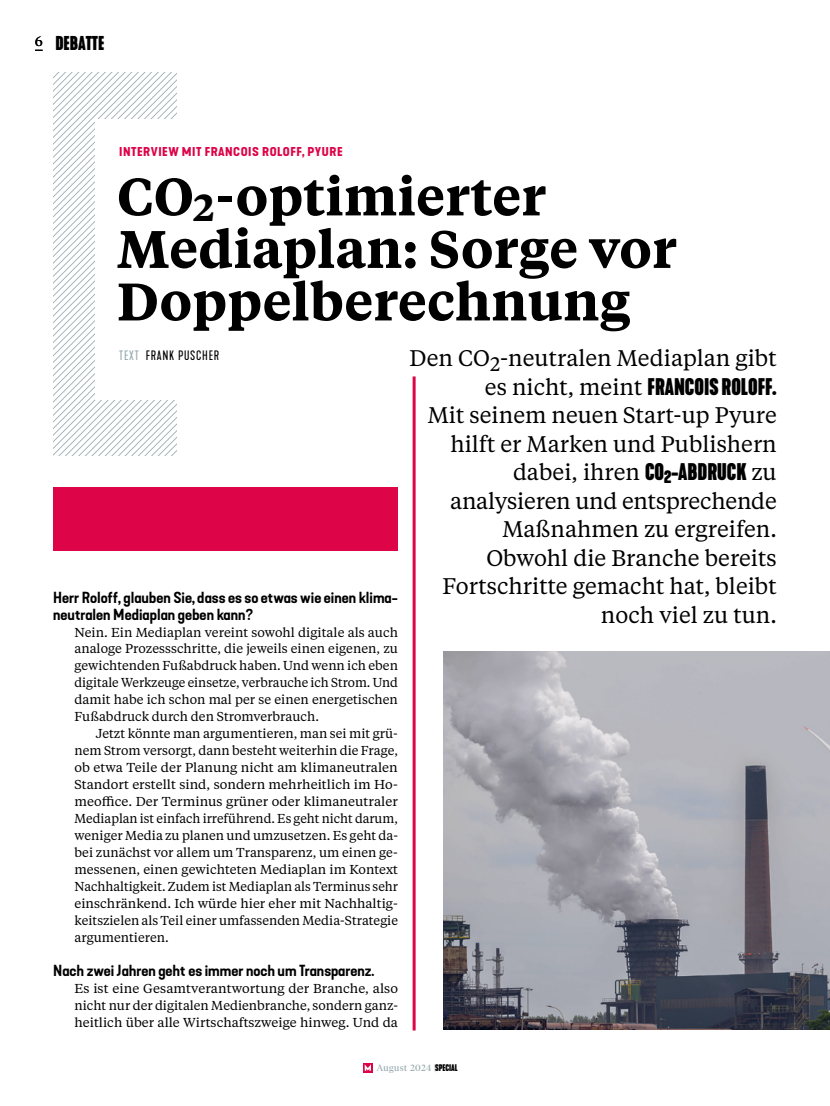
<style>
.page{position:relative;width:830px;height:1106px;background:#fff}
.page>*{position:absolute;margin:0;border:0;box-sizing:border-box;transform-origin:0 0}
.t1{font:600 52.5px/52.5px "Tiempos Text";color:#000}
.t2{font:22.5px/28.5px "Tiempos Text";color:#000;text-align:right}
.t3{font:700 condensed 22.5px "Kapra Neue";color:#000}
.t4{font:700 condensed 18.75px "Kapra Neue";color:#000}
.t5{font:600 expanded 15px/17px "Kapra Neue";color:#000}
.t6{font:12.9px/17px "Tiempos Text";color:#000;text-align:justify}
.t7{font:12.75px "Kapra Neue";letter-spacing:.06em;color:#000}
.t8{font:700 expanded 12px "Kapra Neue";letter-spacing:.045em;color:#dd0448}
.t9{font:9px "Tiempos Headline";letter-spacing:.05em;color:#99abb1}
.s1{color:#99abb1}
.s2{font-family:"Tiempos Text";font-weight:400;font-stretch:normal}
.s3{font-family:"Kapra Neue";font-weight:700;font-stretch:condensed}
.s4{font-family:"Kapra Neue";font-weight:700;font-stretch:condensed;color:#000}
</style>
<div class="page">
<svg style="left:363px;top:1063px;width:9px;height:9px"></svg>
<svg style="left:364px;top:1064px;width:7px;height:6px"></svg>
<svg style="left:53px;top:72px;width:123px;height:383px"></svg>
<div style="left:96px;top:119px;width:733px;height:281px;background:#fff"></div>
<hr style="left:412px;top:376px;width:3px;height:654px;background:#dd0448">
<div style="left:53px;top:487px;width:345px;height:64px;background:#dd0448"></div>
<img style="left:443px;top:651px;width:386px;height:378px">
<h3 class="t4" style="left:35px;top:31px;width:71px"><sup>6</sup> DEBATTE</h3>
<p class="t8" style="left:119px;top:144px;width:225px">INTERVIEW MIT FRANCOIS ROLOFF, PYURE</p>
<h1 class="t1" style="left:117px;top:168px;width:561px">CO<sub>2</sub>-optimierter<br>Mediaplan: Sorge vor<br>Doppelberechnung</h1>
<p class="t7" style="left:119px;top:348px;width:102px"><span class="s1">TEXT</span> FRANK PUSCHER</p>
<p class="t5" style="left:53px;top:589px;width:346px">Herr Roloff, glauben Sie, dass es so etwas wie einen klima&shy;neutralen Mediaplan geben kann?</p>
<p class="t6" style="left:74px;top:623px;width:325px">Nein. Ein Mediaplan vereint sowohl digitale als auch analoge Prozessschritte, die jeweils einen eigenen, zu gewichtenden Fußabdruck haben. Und wenn ich eben digitale Werkzeuge einsetze, verbrauche ich Strom. Und damit habe ich schon mal per se einen energetischen Fußabdruck durch den Stromverbrauch.</p>
<p class="t6" style="left:74px;top:724px;width:325px;text-indent:21px">Jetzt könnte man argumentieren, man sei mit grü&shy;nem Strom versorgt, dann besteht weiterhin die Frage, ob etwa Teile der Planung nicht am klimaneutralen Standort erstellt sind, sondern mehrheitlich im Ho&shy;meoffice. Der Terminus grüner oder klimaneutraler Mediaplan ist einfach irreführend. Es geht nicht darum, weniger Media zu planen und umzusetzen. Es geht da&shy;bei zunächst vor allem um Transparenz, um einen ge&shy;messenen, einen gewichteten Mediaplan im Kontext Nachhaltigkeit. Zudem ist Mediaplan als Terminus sehr einschränkend. Ich würde hier eher mit Nachhaltig&shy;keitszielen als Teil einer umfassenden Media-Strategie argumentieren.</p>
<p class="t5" style="left:53px;top:962px;width:322px">Nach zwei Jahren geht es immer noch um Transparenz.</p>
<p class="t6" style="left:74px;top:979px;width:325px">Es ist eine Gesamtverantwortung der Branche, also nicht nur der digitalen Medienbranche, sondern ganz&shy;heitlich über alle Wirtschaftszweige hinweg. Und da</p>
<h2 class="t2" style="left:409px;top:343px;width:368px">Den CO<sub>2</sub>-neutralen Mediaplan gibt</h2>
<h2 class="t3" style="left:484px;top:371px;width:293px"><span class="s2">es nicht, meint</span> FRANCOIS ROLOFF.</h2>
<h2 class="t2" style="left:427px;top:400px;width:350px">Mit seinem neuen Start-up Pyure hilft er Marken und Publishern dabei, ihren <span class="s3">CO</span><sub>2</sub><span class="s3">-ABDRUCK</span> zu analysieren und entsprechende<br>Maßnahmen zu ergreifen.<br>Obwohl die Branche bereits<br>Fortschritte gemacht hat, bleibt noch viel zu tun.</h2>
<p class="t9" style="left:377px;top:1061px;width:82px">August 2024 | <span class="s4">SPECIAL</span></p>
</div>
